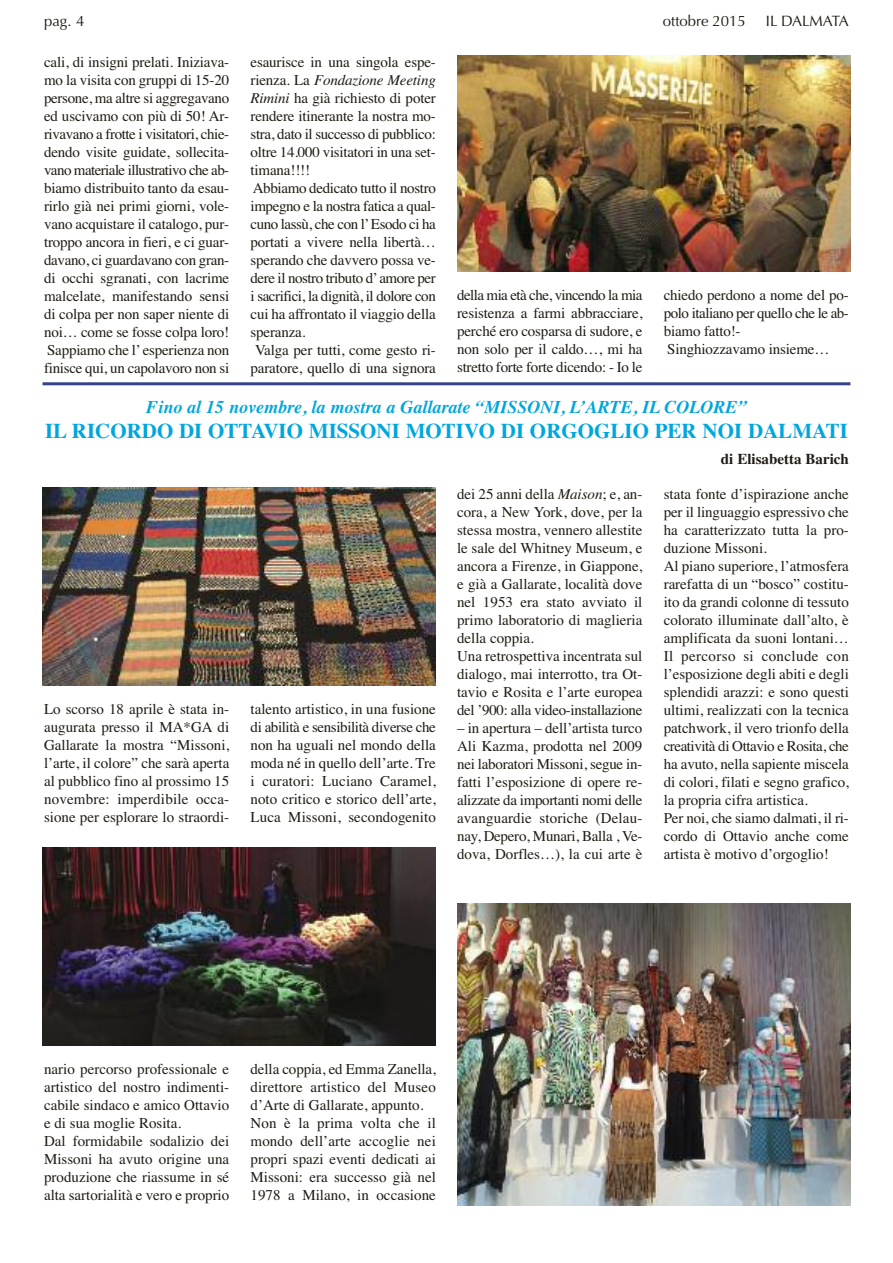
<style>
.page{position:relative;width:893px;height:1263px;background:#fff}
.page>*{position:absolute;margin:0;border:0;box-sizing:border-box;transform-origin:0 0}
.t1{font:700 21px "Times";color:#00a6dd}
.t2{font:italic 700 18px "Times";color:#00a6dd}
.t3{font:15px/18px "Times";color:#201c14;text-align:justify}
.t4{font:15px "Times";letter-spacing:-.03em;color:#201c14}
.t5{font:15px "Times";letter-spacing:-.025em;color:#201c14}
.t6{font:italic 15px "Times";letter-spacing:-.01em;color:#201c14}
.t7{font:15px "Optima";color:#201c14}
.t8{font:700 15px "Times";color:#201c14}
.s1{font-style:normal}
.s2{font-style:italic}
</style>
<div class="page">
<img style="left:457px;top:55px;width:393px;height:216px">
<img style="left:457px;top:903px;width:393px;height:302px">
<img style="left:43px;top:487px;width:393px;height:198px">
<img style="left:43px;top:847px;width:393px;height:198px">
<hr style="left:43px;top:382px;width:807px;height:3px;background:#364388">
<p class="t7" style="left:44px;top:12px;width:42px">pag. 4</p>
<p class="t7" style="left:663px;top:12px;width:84px">ottobre 2015</p>
<p class="t7" style="left:766px;top:12px;width:85px">IL DALMATA</p>
<p class="t3" style="left:44px;top:53px;width:187px">cali, di insigni prelati. Iniziava&shy;mo la visita con gruppi di 15-20 persone, ma altre si aggregavano ed uscivamo con più di 50! Ar&shy;rivavano a frotte i visitatori, chie&shy;dendo visite guidate, sollecita&shy;vano materiale illustrativo che ab&shy;biamo distribuito tanto da esau&shy;rirlo già nei primi giorni, vole&shy;vano acquistare il catalogo, pur&shy;troppo ancora in fieri, e ci guar&shy;davano, ci guardavano con gran&shy;di occhi sgranati, con lacrime malcelate, manifestando sensi di colpa per non saper niente di noi… come se fosse colpa loro!<br>Sappiamo che l’ esperienza non finisce qui, un capolavoro non si</p>
<p class="t3" style="left:251px;top:53px;width:187px">esaurisce in una singola espe-</p>
<p class="t6" style="left:251px;top:71px;width:187px"><span class="s1">rienza. La</span> Fondazione Meeting</p>
<p class="t3" style="left:251px;top:89px;width:187px"><span class="s2">Rimini</span> ha già richiesto di poter</p>
<p class="t3" style="left:251px;top:107px;width:187px">rendere itinerante la nostra mo-</p>
<p class="t5" style="left:251px;top:125px;width:187px">stra, dato il successo di pubblico:</p>
<p class="t3" style="left:251px;top:143px;width:187px">oltre 14.000 visitatori in una set-</p>
<p class="t3" style="left:251px;top:161px;width:61px">timana!!!!</p>
<p class="t5" style="left:253px;top:179px;width:185px">Abbiamo dedicato tutto il nostro</p>
<p class="t5" style="left:251px;top:197px;width:187px">impegno e la nostra fatica a qual-</p>
<p class="t4" style="left:251px;top:215px;width:187px">cuno lassù, che con l’Esodo ci ha</p>
<p class="t3" style="left:251px;top:233px;width:187px">portati a vivere nella libertà…</p>
<p class="t3" style="left:251px;top:251px;width:187px">sperando che davvero possa ve-</p>
<p class="t4" style="left:251px;top:269px;width:187px">dere il nostro tributo d’amore per</p>
<p class="t4" style="left:251px;top:287px;width:187px">i sacrifici, la dignità, il dolore con</p>
<p class="t3" style="left:251px;top:305px;width:187px">cui ha affrontato il viaggio della</p>
<p class="t3" style="left:251px;top:323px;width:57px">speranza.</p>
<p class="t3" style="left:255px;top:341px;width:182px">Valga per tutti, come gesto ri-</p>
<p class="t3" style="left:251px;top:359px;width:187px">paratore, quello di una signora</p>
<p class="t3" style="left:457px;top:285px;width:187px">della mia età che, vincendo la mia resistenza a farmi abbracciare, perché ero cosparsa di sudore, e non solo per il caldo…, mi ha stretto forte forte dicendo: - Io le</p>
<p class="t3" style="left:664px;top:285px;width:187px;text-align:left">chiedo perdono a nome del po&shy;polo italiano per quello che le ab&shy;biamo fatto!-<br>Singhiozzavamo insieme…</p>
<p class="t2" style="left:146px;top:396px;width:602px">Fino al 15 novembre, la mostra a Gallarate “MISSONI, L’ARTE, IL COLORE”</p>
<h1 class="t1" style="left:45px;top:419px;width:804px">IL RICORDO DI OTTAVIO MISSONI MOTIVO DI ORGOGLIO PER NOI DALMATI</h1>
<p class="t8" style="left:721px;top:450px;width:130px">di Elisabetta Barich</p>
<p class="t3" style="left:44px;top:699px;width:187px">Lo scorso 18 aprile è stata in&shy;augurata presso il MA*GA di Gallarate la mostra “Missoni, l’arte, il colore” che sarà aperta al pubblico fino al prossimo 15 novembre: imperdibile occa&shy;sione per esplorare lo straordi-</p>
<p class="t3" style="left:251px;top:699px;width:187px">talento artistico, in una fusione di abilità e sensibilità diverse che non ha uguali nel mondo della moda né in quello dell’arte. Tre i curatori: Luciano Caramel, noto critico e storico dell’arte, Luca Missoni, secondogenito</p>
<p class="t3" style="left:457px;top:485px;width:187px;text-align:left">dei 25 anni della <span class="s2">Maison</span>; e, an&shy;cora, a New York, dove, per la stessa mostra, vennero allestite le sale del Whitney Museum, e ancora a Firenze, in Giappone, e già a Gallarate, località dove nel 1953 era stato avviato il primo laboratorio di maglieria della coppia.<br>Una retrospettiva incentrata sul dialogo, mai interrotto, tra Ot&shy;tavio e Rosita e l’arte europea del ’900: alla video-installazione</p>
<p class="t3" style="left:457px;top:719px;width:187px">– in apertura – dell’artista turco Ali Kazma, prodotta nel 2009 nei laboratori Missoni, segue in&shy;fatti l’esposizione di opere re&shy;alizzate da importanti nomi delle avanguardie storiche (Delau&shy;nay, Depero, Munari, Balla , Ve&shy;dova, Dorfles…), la cui arte è</p>
<p class="t3" style="left:664px;top:485px;width:187px;text-align:left">stata fonte d’ispirazione anche per il linguaggio espressivo che ha caratterizzato tutta la pro&shy;duzione Missoni.<br>Al piano superiore, l’atmosfera rarefatta di un “bosco” costitu&shy;ito da grandi colonne di tessuto colorato illuminate dall’alto, è amplificata da suoni lontani…<br>Il percorso si conclude con l’esposizione degli abiti e degli splendidi arazzi: e sono questi ultimi, realizzati con la tecnica patchwork, il vero trionfo della creatività di Ottavio e Rosita, che ha avuto, nella sapiente miscela di colori, filati e segno grafico, la propria cifra artistica.<br>Per noi, che siamo dalmati, il ri&shy;cordo di Ottavio anche come artista è motivo d’orgoglio!</p>
<p class="t3" style="left:44px;top:1059px;width:187px;text-align:left">nario percorso professionale e artistico del nostro indimenti&shy;cabile sindaco e amico Ottavio e di sua moglie Rosita.<br>Dal formidabile sodalizio dei<br>Missoni ha avuto origine una produzione che riassume in sé alta sartorialità e vero e proprio</p>
<p class="t3" style="left:251px;top:1059px;width:187px;text-align:left">della coppia, ed Emma Zanella, direttore artistico del Museo d’Arte di Gallarate, appunto.<br>Non è la prima volta che il mondo dell’arte accoglie nei propri spazi eventi dedicati ai<br>Missoni: era successo già nel<br>1978 a Milano, in occasione</p>
</div>
